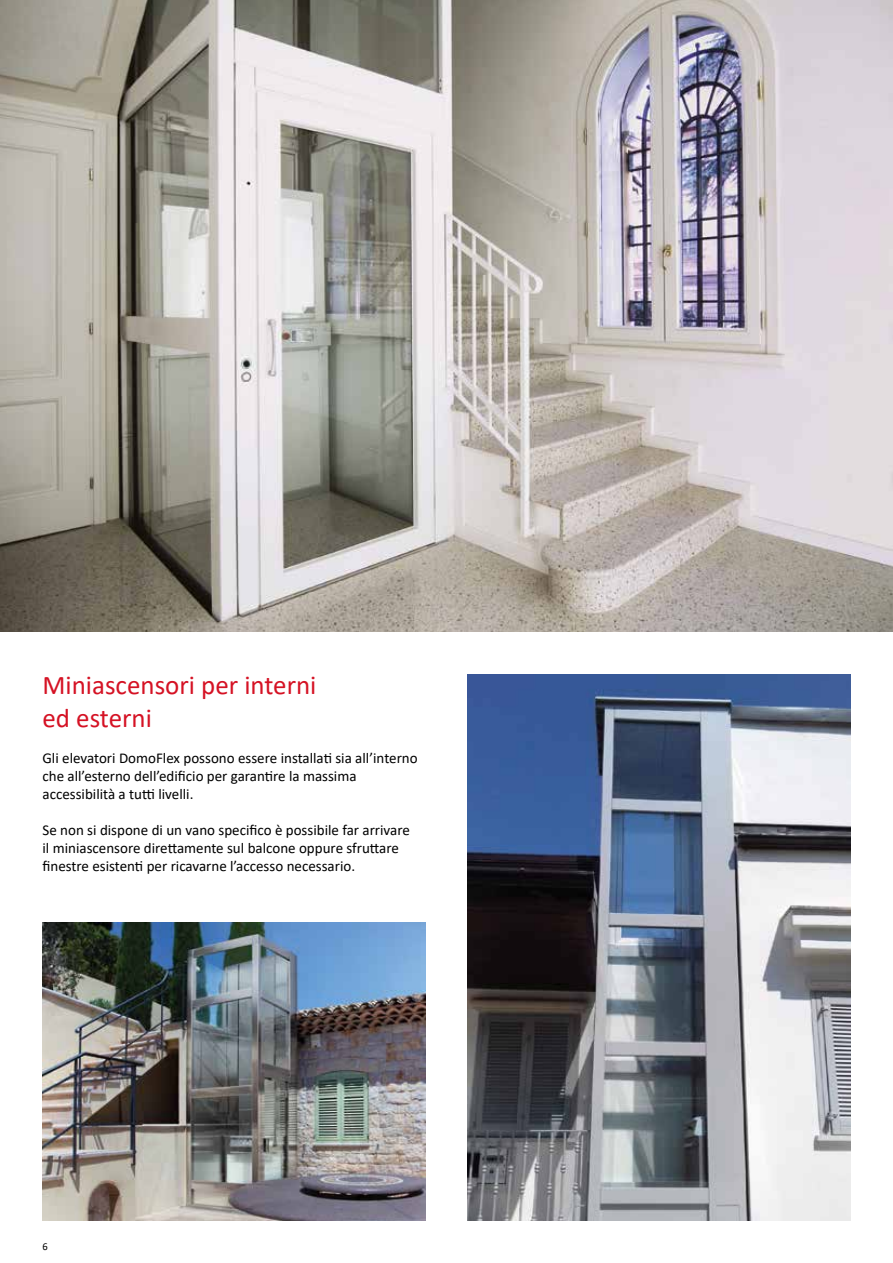
<style>
.page{position:relative;width:893px;height:1263px;background:#fff}
.page>*{position:absolute;margin:0;border:0;box-sizing:border-box;transform-origin:0 0}
.t1{font:27px/32.4px "Calibri";color:#d51224}
.t2{font:15px/18px "Calibri";color:#000}
.t3{font:10.5px "Calibri";color:#000}
</style>
<div class="page">
<img style="left:468px;top:674px;width:382px;height:546px">
<img style="left:43px;top:923px;width:382px;height:297px">
<img style="left:0;top:0;width:893px;height:631px">
<h1 class="t1" style="left:43px;top:668px;width:275px">Miniascensori per interni ed esterni</h1>
<p class="t2" style="left:43px;top:748px;width:377px">Gli elevatori DomoFlex possono essere installati sia all’interno che all’esterno dell’edificio per garantire la massima accessibilità a tutti livelli.</p>
<p class="t2" style="left:43px;top:820px;width:369px">Se non si dispone di un vano specifico è possibile far arrivare il miniascensore direttamente sul balcone oppure sfruttare finestre esistenti per ricavarne l’accesso necessario.</p>
<p class="t3" style="left:43px;top:1239px;width:7px">6</p>
</div>
